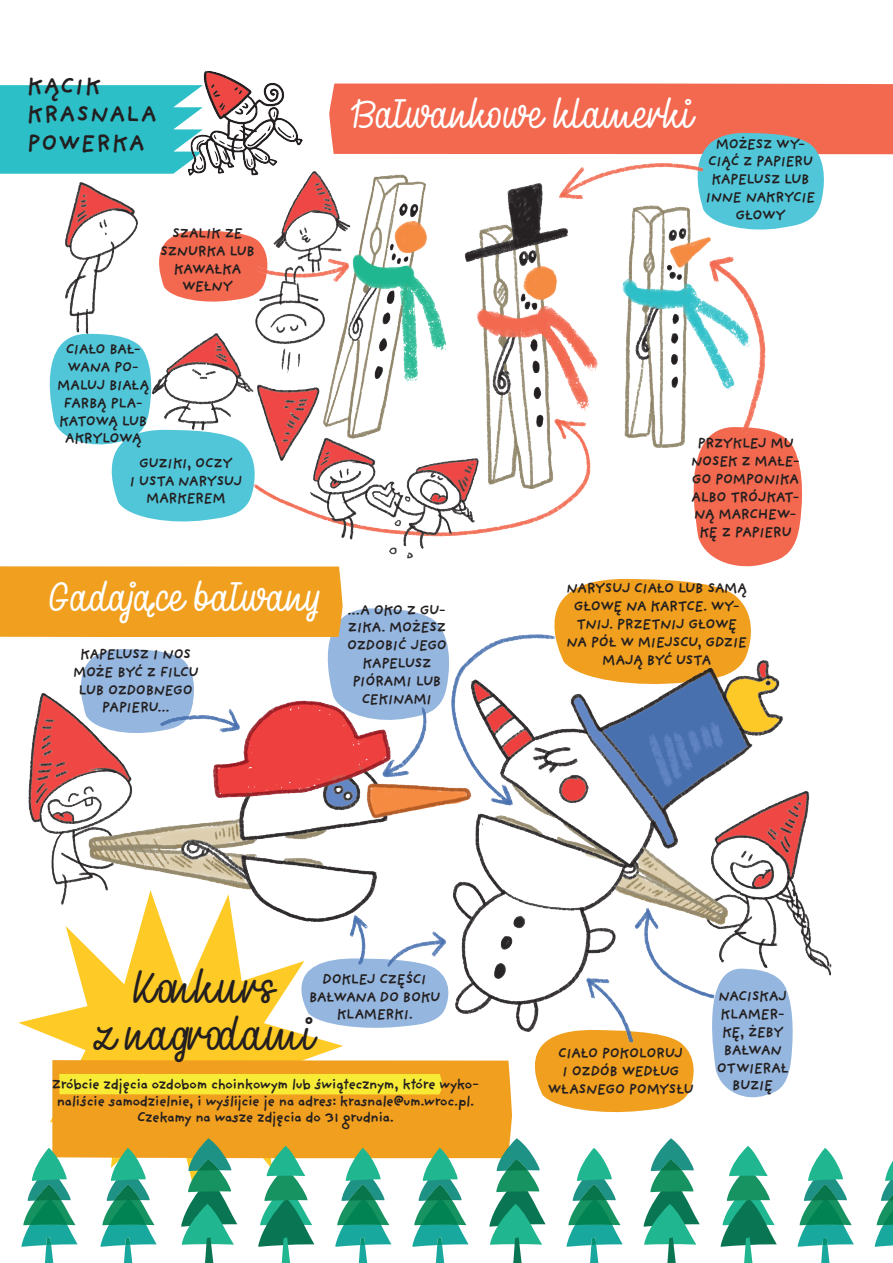
<style>
.page{position:relative;width:893px;height:1263px;background:#fff}
.page>*{position:absolute;margin:0;border:0;box-sizing:border-box;transform-origin:0 0}
.t1{font:47.55px/47.5px "Havana";letter-spacing:-.035em;color:#231f20;text-align:center}
.t2{font:42px "Havana";letter-spacing:-.07em;color:#fff}
.t3{font:700 24px/28.8px "Providence Sans Pro";color:#231f20}
.t4{font:700 14.85px/17.9px "Providence Sans Pro";letter-spacing:-.065em;color:#231f20;text-align:center}
</style>
<div class="page">
<img style="left:0;top:71px;width:893px;height:1192px">
<h3 class="t3" style="left:26px;top:71px;width:132px">KĄCIK<br>KRASNALA<br>POWERKA</h3>
<p class="t4" style="left:160px;top:224px;width:97px">SZALIK ZE<br>SZNURKA LUB<br>KAWAŁKA<br>WEŁNY</p>
<p class="t4" style="left:57px;top:340px;width:94px">CIAŁO BAŁ-<br>WANA PO-<br>MALUJ BIAŁĄ<br>FARBĄ PLA-<br>KATOWĄ LUB<br>AKRYLOWĄ</p>
<p class="t4" style="left:129px;top:454px;width:115px">GUZIKI, OCZY<br>I USTA NARYSUJ<br>MARKEREM</p>
<h2 class="t2" style="left:50px;top:576px;width:271px">Gadające bałwany</h2>
<p class="t4" style="left:73px;top:645px;width:127px">KAPELUSZ I NOS<br>MOŻE BYĆ Z FILCU<br>LUB OZDOBNEGO<br>PAPIERU...</p>
<h2 class="t2" style="left:351px;top:93px;width:346px">Bałwankowe klamerki</h2>
<p class="t4" style="left:705px;top:135px;width:112px">MOŻESZ WY-<br>CIĄĆ Z PAPIERU<br>KAPELUSZ LUB<br>INNE NAKRYCIE<br>GŁOWY</p>
<p class="t4" style="left:347px;top:601px;width:102px">...A OKO Z GU-<br>ZIKA. MOŻESZ<br>OZDOBIĆ JEGO<br>KAPELUSZ<br>PIÓRAMI LUB<br>CEKINAMI</p>
<p class="t4" style="left:691px;top:434px;width:111px">PRZYKLEJ MU<br>NOSEK Z MAŁE-<br>GO POMPONIKA<br>ALBO TRÓJKAT-<br>NĄ MARCHEW-<br>KĘ Z PAPIERU</p>
<p class="t4" style="left:566px;top:579px;width:183px">NARYSUJ CIAŁO LUB SAMĄ<br>GŁOWĘ NA KARTCE. WY-<br>TNIJ. PRZETNIJ GŁOWĘ<br>NA PÓŁ W MIEJSCU, GDZIE<br>MAJĄ BYĆ USTA</p>
<h1 class="t1" style="left:93px;top:966px;width:226px">Konkurs<br>z nagrodami</h1>
<p class="t4" style="left:309px;top:970px;width:133px">DOKLEJ CZĘŚCI<br>BAŁWANA DO BOKU<br>KLAMERKI.</p>
<p class="t4" style="left:51px;top:1076px;width:430px;line-height:16.5px">Zróbcie zdjęcia ozdobom choinkowym lub świątecznym, które wyko&shy;naliście samodzielnie, i wyślijcie je na adres: krasnale@um.wroc.pl.<br>Czekamy na wasze zdjęcia do 31 grudnia.</p>
<p class="t4" style="left:548px;top:1044px;width:148px">CIAŁO POKOLORUJ<br>I OZDÓB WEDŁUG<br>WŁASNEGO POMYSŁU</p>
<p class="t4" style="left:716px;top:987px;width:74px">NACISKAJ<br>KLAMER-<br>KĘ, ŻEBY<br>BAŁWAN<br>OTWIERAŁ<br>BUZIĘ</p>
</div>
